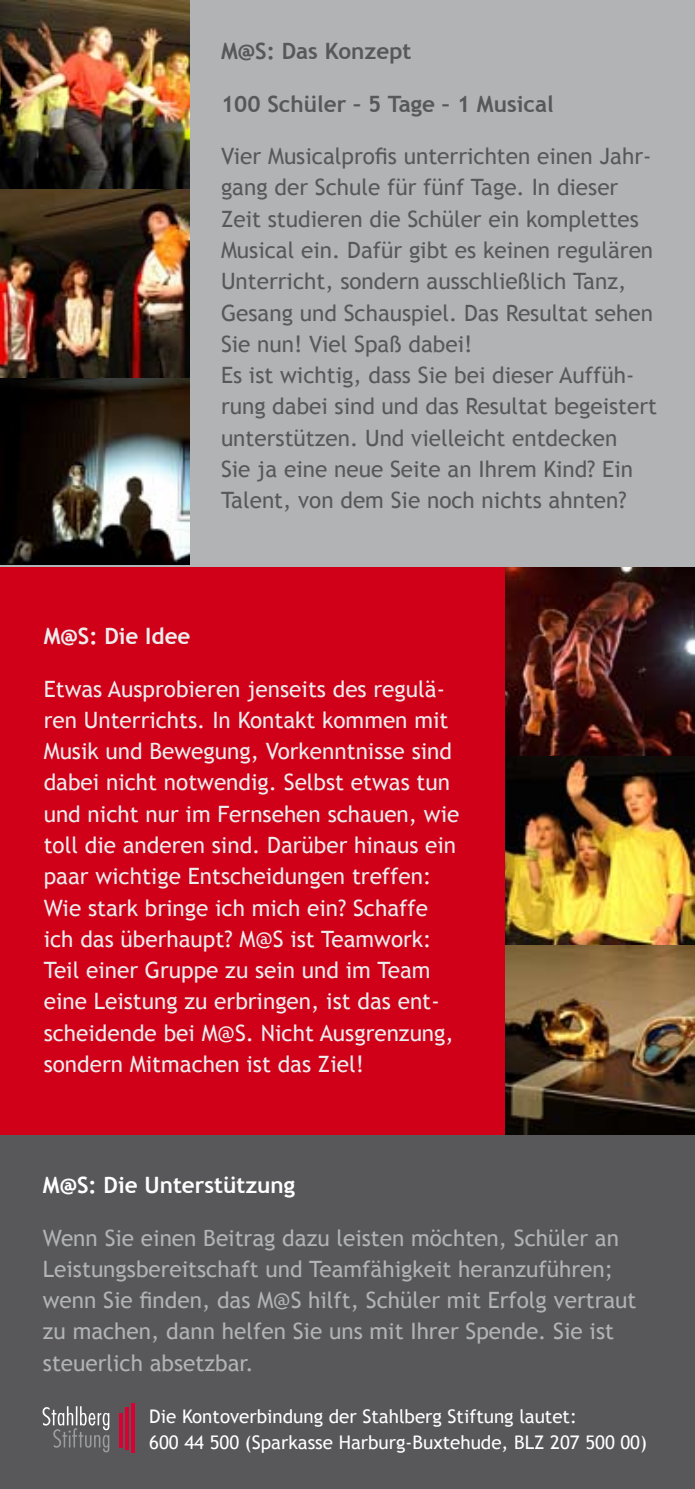
<style>
.page{position:relative;width:695px;height:1489px;background:#fff}
.page>*{position:absolute;margin:0;border:0;box-sizing:border-box;transform-origin:0 0}
.t1{font:22.5px/31.2px "Trebuchet MS";color:#eceded}
.t2{font:22.5px/31.2px "Trebuchet MS";color:#58585a}
.t3{font:22.5px/31.2px "Trebuchet MS";color:#b1b3b4}
.t4{font:700 22.5px "Trebuchet MS";color:#58585a}
.t5{font:700 22.5px "Trebuchet MS";color:#fff}
.t6{font:700 22.5px "Trebuchet MS";color:#eceded}
.t7{font:18.75px/26.2px "Trebuchet MS";color:#fff}
</style>
<div class="page">
<div style="left:0;top:1132px;width:694px;height:356px;background:#58585a"></div>
<div style="left:0;top:0;width:694px;height:567px;background:#b1b3b4"></div>
<div style="left:0;top:567px;width:694px;height:567px;background:#d10019"></div>
<img style="left:0;top:0;width:189px;height:564px">
<img style="left:505px;top:567px;width:189px;height:567px">
<hr style="left:119px;top:1412px;width:4px;height:35px;background:#db0031">
<hr style="left:125px;top:1407px;width:4px;height:42px;background:#db0031">
<hr style="left:131px;top:1402px;width:3px;height:50px;background:#db0031">
<svg style="left:43px;top:1406px;width:66px;height:46px"></svg>
<p class="t4" style="left:221px;top:37px;width:192px">M@S: Das Konzept</p>
<p class="t4" style="left:221px;top:90px;width:334px">100 Schüler – 5 Tage – 1 Musical</p>
<p class="t2" style="left:221px;top:141px;width:437px">Vier Musicalprofis unterrichten einen Jahr&shy;gang der Schule für fünf Tage. In dieser Zeit studieren die Schüler ein komplettes Musical ein. Dafür gibt es keinen regulären Unterricht, sondern ausschließlich Tanz, Gesang und Schauspiel. Das Resultat sehen Sie nun! Viel Spaß dabei!<br>Es ist wichtig, dass Sie bei dieser Auffüh&shy;rung dabei sind und das Resultat begeistert unterstützen. Und vielleicht entdecken<br>Sie ja eine neue Seite an Ihrem Kind? Ein Talent, von dem Sie noch nichts ahnten?</p>
<p class="t6" style="left:44px;top:622px;width:148px">M@S: Die Idee</p>
<p class="t1" style="left:44px;top:673px;width:417px">Etwas Ausprobieren jenseits des regulä&shy;ren Unterrichts. In Kontakt kommen mit Musik und Bewegung, Vorkenntnisse sind dabei nicht notwendig. Selbst etwas tun und nicht nur im Fernsehen schauen, wie toll die anderen sind. Darüber hinaus ein paar wichtige Entscheidungen treffen:<br>Wie stark bringe ich mich ein? Schaffe ich das überhaupt? M@S ist Teamwork:<br>Teil einer Gruppe zu sein und im Team eine Leistung zu erbringen, ist das ent&shy;scheidende bei M@S. Nicht Ausgrenzung, sondern Mitmachen ist das Ziel!</p>
<p class="t5" style="left:43px;top:1170px;width:254px">M@S: Die Unterstützung</p>
<p class="t3" style="left:43px;top:1222px;width:595px">Wenn Sie einen Beitrag dazu leisten möchten, Schüler an Leistungsbereitschaft und Teamfähigkeit heranzuführen; wenn Sie finden, das M@S hilft, Schüler mit Erfolg vertraut zu machen, dann helfen Sie uns mit Ihrer Spende. Sie ist steuerlich absetzbar.</p>
<p class="t7" style="left:149px;top:1403px;width:499px">Die Kontoverbindung der Stahlberg Stiftung lautet:<br>600 44 500 (Sparkasse Harburg-Buxtehude, BLZ 207 500 00)</p>
</div>
